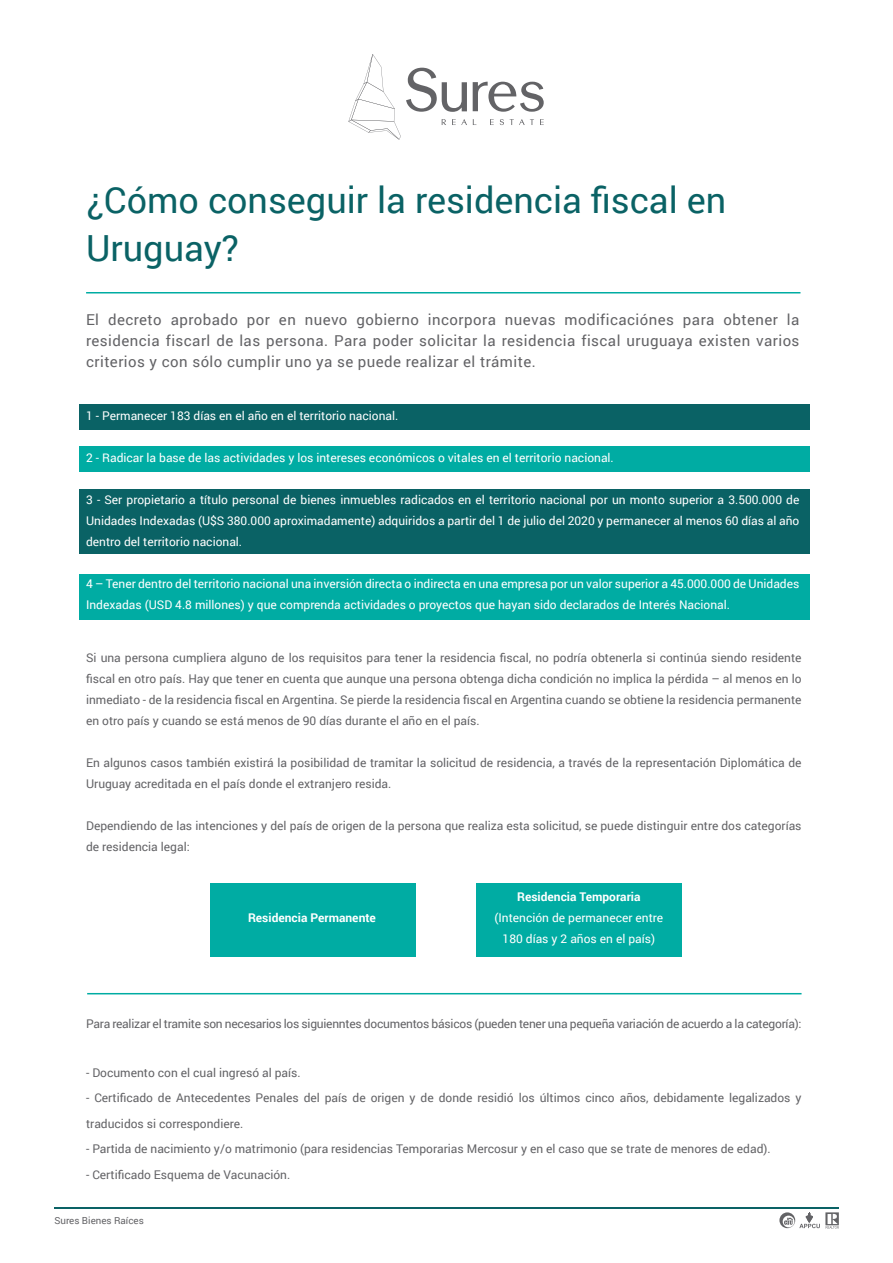
<style>
.page{position:relative;width:893px;height:1263px;background:#fff}
.page>*{position:absolute;margin:0;border:0;box-sizing:border-box;transform-origin:0 0}
.t1{font:36px/48px "Roboto";color:#0a6265}
.t2{font:15px/21px "Roboto";letter-spacing:.03em;color:#636366;text-align:justify}
.t3{font:12px/21px "Roboto";color:#636366}
.t4{font:12px/21px "Roboto";color:#fff;text-align:justify}
.t5{font:12px "Roboto";letter-spacing:-.02em;color:#636366}
.t6{font:700 12px "Roboto";color:#fff}
.t7{font:9.75px "Roboto";color:#636366}
</style>
<div class="page">
<hr style="left:55px;top:1207px;width:784px;height:2px;background:#0a6265">
<svg style="left:779px;top:1212px;width:60px;height:17px"></svg>
<div style="left:80px;top:405px;width:730px;height:25px;background:#0a6265"></div>
<div style="left:80px;top:446px;width:730px;height:26px;background:#00aca3"></div>
<div style="left:80px;top:490px;width:730px;height:64px;background:#0a6265"></div>
<div style="left:80px;top:574px;width:730px;height:45px;background:#00aca3"></div>
<hr style="left:86px;top:292px;width:714px;height:1px;background:#00aca3">
<hr style="left:87px;top:993px;width:714px;height:1px;background:#00aca3">
<svg style="left:490px;top:119px;width:4px;height:6px"></svg>
<svg style="left:500px;top:119px;width:4px;height:6px"></svg>
<svg style="left:510px;top:119px;width:24px;height:6px"></svg>
<svg style="left:540px;top:119px;width:4px;height:6px"></svg>
<svg style="left:473px;top:82px;width:71px;height:30px"></svg>
<svg style="left:348px;top:54px;width:119px;height:86px"></svg>
<div style="left:476px;top:883px;width:205px;height:74px;background:#00aca3"></div>
<div style="left:210px;top:883px;width:206px;height:74px;background:#00aca3"></div>
<h1 class="t1" style="left:86px;top:175px;width:642px">¿Cómo conseguir la residencia fiscal en<br>Uruguay?</h1>
<p class="t2" style="left:86px;top:308px;width:715px">El decreto aprobado por en nuevo gobierno incorpora nuevas modificaciónes para obtener la residencia fiscarl de las persona. Para poder solicitar la residencia fiscal uruguaya existen varios criterios y con sólo cumplir uno ya se puede realizar el trámite.</p>
<p class="t4" style="left:86px;top:405px;width:314px">1 - Permanecer 183 días en el año en el territorio nacional.</p>
<p class="t4" style="left:86px;top:447px;width:529px">2 - Radicar la base de las actividades y los intereses económicos o vitales en el territorio nacional.</p>
<p class="t4" style="left:86px;top:489px;width:715px">3 - Ser propietario a título personal de bienes inmuebles radicados en el territorio nacional por un monto superior a 3.500.000 de Unidades Indexadas (U$S 380.000 aproximadamente) adquiridos a partir del 1 de julio del 2020 y permanecer al menos 60 días al año dentro del territorio nacional.</p>
<p class="t4" style="left:86px;top:573px;width:715px">4 – Tener dentro del territorio nacional una inversión directa o indirecta en una empresa por un valor superior a 45.000.000 de Unidades<br>Indexadas (USD 4.8 millones) y que comprenda actividades o proyectos que hayan sido declarados de Interés Nacional.</p>
<p class="t3" style="left:86px;top:646px;width:717px;text-align:justify">Si una persona cumpliera alguno de los requisitos para tener la residencia fiscal, no podría obtenerla si continúa siendo residente fiscal en otro país. Hay que tener en cuenta que aunque una persona obtenga dicha condición no implica la pérdida – al menos en lo inmediato - de la residencia fiscal en Argentina. Se pierde la residencia fiscal en Argentina cuando se obtiene la residencia permanente en otro país y cuando se está menos de 90 días durante el año en el país.</p>
<p class="t3" style="left:86px;top:751px;width:717px">En algunos casos también existirá la posibilidad de tramitar la solicitud de residencia, a través de la representación Diplomática de<br>Uruguay acreditada en el país donde el extranjero resida.</p>
<p class="t3" style="left:86px;top:814px;width:717px">Dependiendo de las intenciones y del país de origen de la persona que realiza esta solicitud, se puede distinguir entre dos categorías de residencia legal:</p>
<p class="t6" style="left:248px;top:909px;width:129px">Residencia Permanente</p>
<p class="t6" style="left:517px;top:889px;width:125px">Residencia Temporaria</p>
<p class="t4" style="left:494px;top:907px;width:170px;text-align:center">(Intención de permanecer entre<br>180 días y 2 años en el país)</p>
<p class="t5" style="left:86px;top:1015px;width:717px">Para realizar el tramite son necesarios los siguienntes documentos básicos (pueden tener una pequeña variación de acuerdo a la categoría):</p>
<p class="t3" style="left:86px;top:1061px;width:216px">- Documento con el cual ingresó al país.</p>
<p class="t3" style="left:86px;top:1085px;width:717px;line-height:25.5px">- Certificado de Antecedentes Penales del país de origen y de donde residió los últimos cinco años, debidamente legalizados y traducidos si correspondiere.</p>
<p class="t3" style="left:86px;top:1138px;width:686px">- Partida de nacimiento y/o matrimonio (para residencias Temporarias Mercosur y en el caso que se trate de menores de edad).</p>
<p class="t3" style="left:86px;top:1163px;width:206px">- Certificado Esquema de Vacunación.</p>
<p class="t7" style="left:54px;top:1213px;width:91px">Sures Bienes Raíces</p>
</div>
